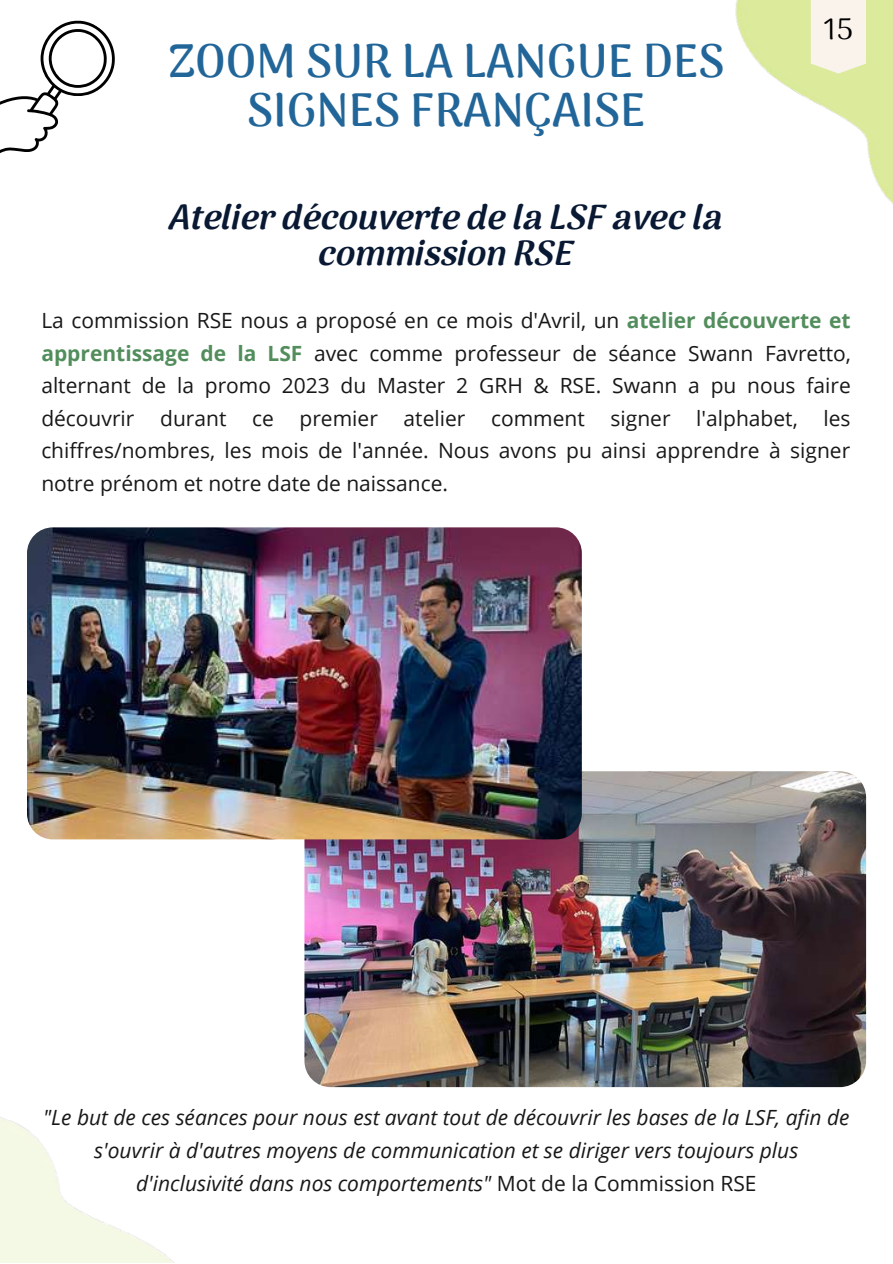
<style>
.page{position:relative;width:893px;height:1264px;background:#fff}
.page>*{position:absolute;margin:0;border:0;box-sizing:border-box;transform-origin:0 0}
.t1{font:700 46.5px/48.3px "Arima Madurai";color:#269;text-align:center}
.t2{font:34.5px/36px "CA Generated";color:#091933;text-align:center}
.t3{font:30px "Arima Madurai";color:#000}
.t4{font:21px/32.5px "Open Sans";color:#181818;text-align:justify}
.t5{font:italic 21px/32.5px "Open Sans";color:#181818;text-align:center}
.s1{font-weight:700;color:#528d5c}
.s2{font-style:normal}
</style>
<div class="page">
<img style="left:735px;top:0;width:157px;height:203px">
<svg style="left:810px;top:0;width:56px;height:73px;background:#f7f2e6"></svg>
<svg style="left:0;top:20px;width:115px;height:133px"></svg>
<img style="left:304px;top:771px;width:562px;height:316px;border-radius:26px">
<img style="left:27px;top:527px;width:554px;height:312px;border-radius:26px">
<h1 class="t1" style="left:168px;top:37px;width:558px">ZOOM SUR LA LANGUE DES<br>SIGNES FRANÇAISE</h1>
<h2 class="t2" style="left:170px;top:199px;width:554px">Atelier découverte de la LSF avec la commission RSE</h2>
<h3 class="t3" style="left:823px;top:11px;width:31px">15</h3>
<p class="t4" style="left:41px;top:303px;width:811px">La commission RSE nous a proposé en ce mois d'Avril, un <span class="s1">atelier découverte et apprentissage de la LSF</span> avec comme professeur de séance Swann Favretto, alternant de la promo 2023 du Master 2 GRH &amp; RSE. Swann a pu nous faire découvrir durant ce premier atelier comment signer l'alphabet, les chiffres/nombres, les mois de l'année. Nous avons pu ainsi apprendre à signer notre prénom et notre date de naissance.</p>
<p class="t5" style="left:43px;top:1100px;width:807px">"Le but de ces séances pour nous est avant tout de découvrir les bases de la LSF, afin de s'ouvrir à d'autres moyens de communication et se diriger vers toujours plus d'inclusivité dans nos comportements" <span class="s2">Mot de la Commission RSE</span></p>
</div>
